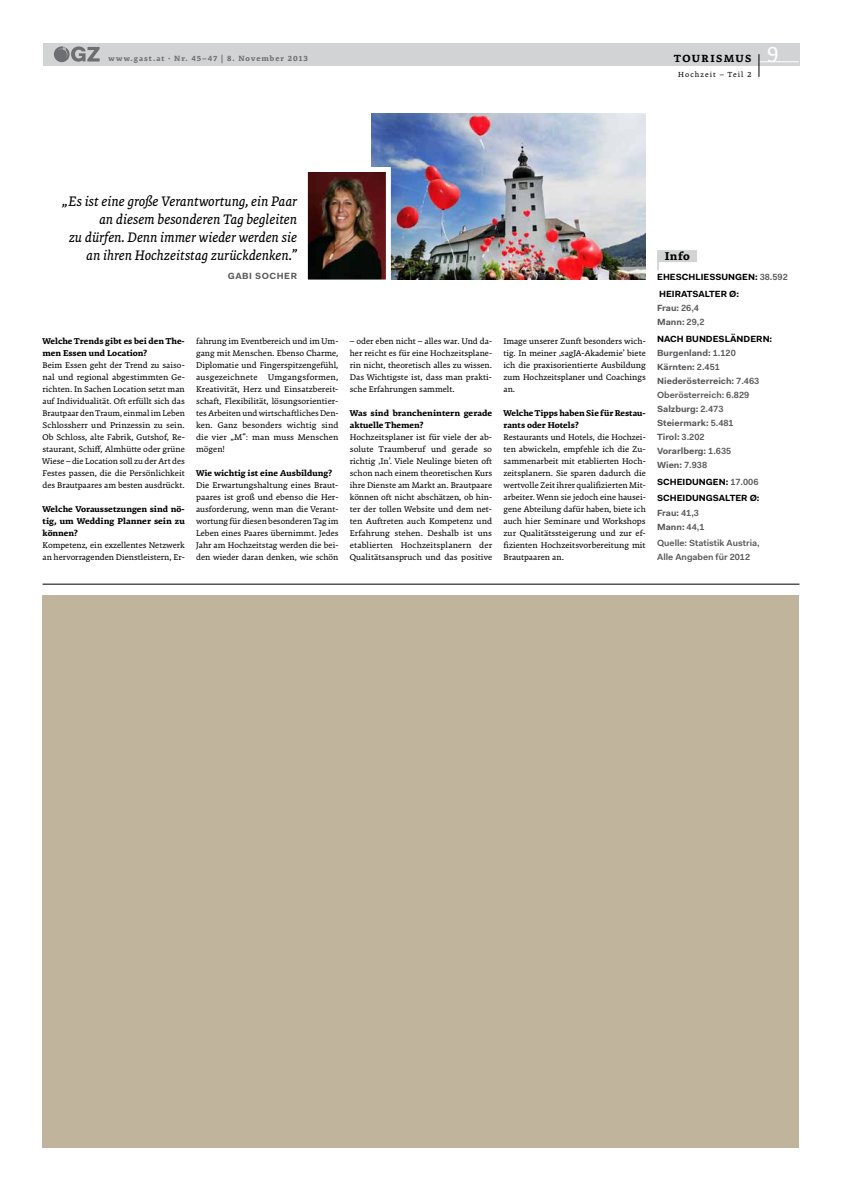
<style>
.page{position:relative;width:842px;height:1191px;background:#fff}
.page>*{position:absolute;margin:0;border:0;box-sizing:border-box;transform-origin:0 0}
.t1{font:italic 15px/18px "Premiera";letter-spacing:-.005em;color:#000;text-align:right}
.t2{font:700 12px "Premiera";color:#000}
.t3{font:700 11px "Premiera";letter-spacing:.14em;color:#000}
.t4{font:9px/12px "Premiera";color:#000;text-align:justify}
.t5{font:700 9px/12px "Premiera";color:#000}
.t6{font:700 9px/14px "Fakt Pro";color:#58595b}
.t7{font:700 9px/16.8px "Fakt Pro";color:#000}
.t8{font:600 9px/14px "Fakt Pro";color:#58595b}
.t9{font:700 8px "Premiera";letter-spacing:.13em;color:#6d6e71}
.t10{font:8px "Premiera";letter-spacing:.13em;color:#000}
.s1{font-weight:400;font-size:23.9px;color:#fff}
.s2{font-weight:600;color:#58595b}
.s3{font-weight:600}
.s4{color:#000}
</style>
<div class="page">
<div style="left:43px;top:43px;width:756px;height:22px;background:#d1d3d4"></div>
<hr style="left:759px;top:61px;width:40px;height:1px;background:#fff">
<svg style="left:759px;top:54px;width:1px;height:23px"></svg>
<svg style="left:54px;top:46px;width:46px;height:16px"></svg>
<div style="left:43px;top:595px;width:756px;height:553px;background:#c0b49d"></div>
<hr style="left:43px;top:584px;width:756px;height:1px;background:#000">
<img style="left:371px;top:113px;width:275px;height:166px">
<img style="left:309px;top:173px;width:76px;height:105px">
<div style="left:303px;top:167px;width:88px;height:117px;border:5px solid #fff"></div>
<svg style="left:657px;top:262px;width:2px;height:8px"></svg>
<div style="left:657px;top:250px;width:40px;height:12px;background:#d1d3d4"></div>
<p class="t9" style="left:109px;top:54px;width:200px">www.gast.at · Nr. 45–47 | 8. November 2013</p>
<p class="t3" style="left:674px;top:51px;width:106px">Tourismus <span class="s1">9</span></p>
<p class="t10" style="left:678px;top:70px;width:75px">Hochzeit – Teil 2</p>
<h1 class="t1" style="left:62px;top:192px;width:237px">„Es ist eine große Verantwortung, ein Paar an diesem besonderen Tag begleiten<br>zu dürfen. Denn immer wieder werden sie an ihren Hochzeitstag zurückdenken.”</h1>
<p class="t6" style="left:228px;top:269px;width:71px">Gabi Socher</p>
<p class="t5" style="left:43px;top:335px;width:144px">Welche Trends gibt es bei den The&shy;men Essen und Location?</p>
<p class="t4" style="left:43px;top:359px;width:144px">Beim Essen geht der Trend zu saiso&shy;nal und regional abgestimmten Ge&shy;richten. In Sachen Location setzt man auf Individualität. Oft erfüllt sich das Brautpaar den Traum, einmal im Leben Schlossherr und Prinzessin zu sein.<br>Ob Schloss, alte Fabrik, Gutshof, Re&shy;staurant, Schiff, Almhütte oder grüne Wiese – die Location soll zu der Art des Festes passen, die die Persönlichkeit des Brautpaares am besten ausdrückt.</p>
<p class="t5" style="left:43px;top:503px;width:144px;text-align:justify">Welche Voraussetzungen sind nö&shy;tig, um Wedding Planner sein zu können?</p>
<p class="t4" style="left:43px;top:539px;width:144px">Kompetenz, ein exzellentes Netzwerk an hervorragenden Dienstleistern, Er-</p>
<p class="t4" style="left:196px;top:335px;width:144px">fahrung im Eventbereich und im Um&shy;gang mit Menschen. Ebenso Charme, Diplomatie und Fingerspitzengefühl, ausgezeichnete Umgangsformen, Kreativität, Herz und Einsatzbereit&shy;schaft, Flexibilität, lösungsorientier&shy;tes Arbeiten und wirtschaftliches Den&shy;ken. Ganz besonders wichtig sind die vier „M“: man muss Menschen mögen!</p>
<p class="t5" style="left:196px;top:467px;width:137px">Wie wichtig ist eine Ausbildung?</p>
<p class="t4" style="left:196px;top:479px;width:144px">Die Erwartungshaltung eines Braut&shy;paares ist groß und ebenso die Her&shy;ausforderung, wenn man die Verant&shy;wortung für diesen besonderen Tag im Leben eines Paares übernimmt. Jedes Jahr am Hochzeitstag werden die bei&shy;den wieder daran denken, wie schön</p>
<p class="t4" style="left:350px;top:335px;width:144px">– oder eben nicht – alles war. Und da&shy;her reicht es für eine Hochzeitsplane&shy;rin nicht, theoretisch alles zu wissen.<br>Das Wichtigste ist, dass man prakti&shy;sche Erfahrungen sammelt.</p>
<p class="t5" style="left:350px;top:407px;width:144px">Was sind branchenintern gerade aktuelle Themen?</p>
<p class="t4" style="left:350px;top:431px;width:144px">Hochzeitsplaner ist für viele der ab&shy;solute Traumberuf und gerade so richtig ‚In’. Viele Neulinge bieten oft schon nach einem theoretischen Kurs ihre Dienste am Markt an. Brautpaare können oft nicht abschätzen, ob hin&shy;ter der tollen Website und dem net&shy;ten Auftreten auch Kompetenz und Erfahrung stehen. Deshalb ist uns etablierten Hochzeitsplanern der Qualitätsanspruch und das positive</p>
<p class="t4" style="left:503px;top:335px;width:144px">Image unserer Zunft besonders wich&shy;tig. In meiner ‚sagJA-Akademie’ biete ich die praxisorientierte Ausbildung zum Hochzeitsplaner und Coachings an.</p>
<p class="t5" style="left:503px;top:407px;width:144px">Welche Tipps haben Sie für Restau&shy;rants oder Hotels?</p>
<p class="t4" style="left:503px;top:431px;width:144px">Restaurants und Hotels, die Hochzei&shy;ten abwickeln, empfehle ich die Zu&shy;sammenarbeit mit etablierten Hoch&shy;zeitsplanern. Sie sparen dadurch die wertvolle Zeit ihrer qualifizierten Mit&shy;arbeiter. Wenn sie jedoch eine hausei&shy;gene Abteilung dafür haben, biete ich auch hier Seminare und Workshops zur Qualitätssteigerung und zur ef&shy;fizienten Hochzeitsvorbereitung mit Brautpaaren an.</p>
<h2 class="t2" style="left:665px;top:249px;width:27px">Info</h2>
<p class="t7" style="left:657px;top:268px;width:50px">EheschlieSS</p>
<p class="t7" style="left:659px;top:268px;width:130px;text-indent:62px">ungen: <span class="s2">38.592<br></span>Hei ratsalter Ø:</p>
<p class="t6" style="left:657px;top:301px;width:49px">Frau: <span class="s3">26,4<br></span>Mann: <span class="s3">29,2</span></p>
<p class="t6" style="left:657px;top:331px;width:117px"><span class="s4">Nach BundeslÄndern:<br></span>Burgenland: <span class="s3">1.120<br></span>Kärnten: <span class="s3">2.451<br></span>Niederösterreich: <span class="s3">7.463<br>Oberösterreich: 6.829<br></span>Salzburg: <span class="s3">2.473<br></span>Steiermark: <span class="s3">5.481<br></span>Tirol: <span class="s3">3.202<br></span>Vorarlberg: <span class="s3">1.635<br></span>Wien: <span class="s3">7.938</span></p>
<p class="t7" style="left:657px;top:473px;width:104px">schei dungen: <span class="s2">17.006<br></span>Schei dungsalter Ø:</p>
<p class="t6" style="left:657px;top:505px;width:49px">Frau: <span class="s3">41,3<br></span>Mann: <span class="s3">44,1</span></p>
<p class="t8" style="left:657px;top:536px;width:104px">Quelle: Statistik Austria,<br>Alle Angaben für 2012</p>
</div>
